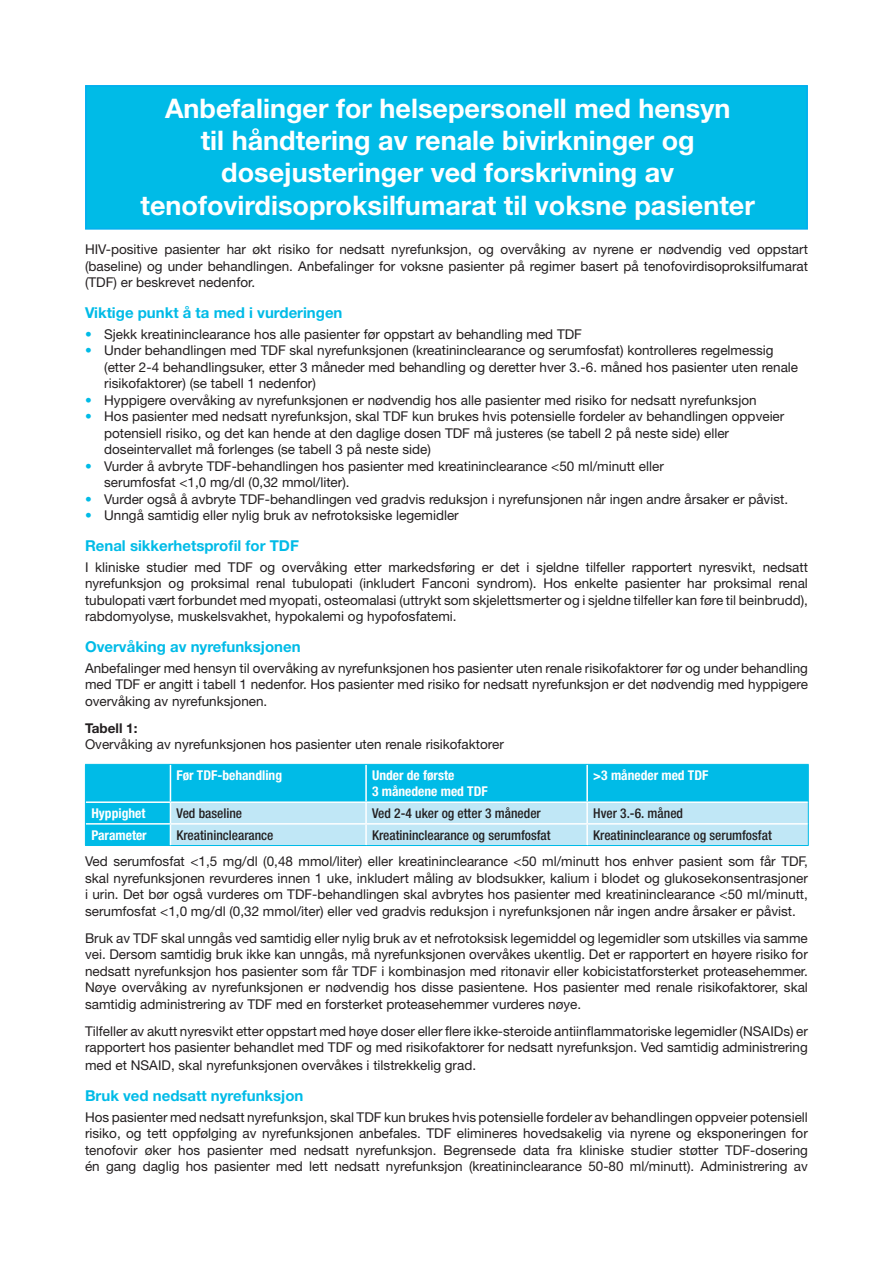
<style>
.page{position:relative;width:893px;height:1263px;background:#fff}
.page>*{position:absolute;margin:0;border:0;box-sizing:border-box;transform-origin:0 0}
.t1{font:700 27px/32.4px "Helvetica Neue LT Pro";color:#fff;text-align:center}
.t2{font:700 15px "Helvetica Neue LT Pro";color:#00bbe7}
.t3{font:13.5px/16.5px "Helvetica Neue LT Pro";color:#231f20;text-align:justify}
.t4{font:500 condensed 13.5px "Helvetica Neue LT Pro";color:#231f20}
.t5{font:700 condensed 13.5px/16.2px "Helvetica Neue LT Pro";color:#fff}
.t6{font:700 13.5px "Helvetica Neue LT Pro";color:#231f20}
.s1{color:#00bbe7}
</style>
<div class="page">
<div style="left:85px;top:85px;width:723px;height:145px;background:#00bbe7;border:2px solid #00aeef"></div>
<div style="left:86px;top:765px;width:722px;height:80px;background:#00bbe7"></div>
<hr style="left:586px;top:765px;width:2px;height:36px;background:#fff">
<hr style="left:365px;top:765px;width:2px;height:36px;background:#fff">
<hr style="left:170px;top:765px;width:1px;height:36px;background:#fff">
<hr style="left:86px;top:801px;width:84px;height:2px;background:#fff">
<hr style="left:170px;top:801px;width:196px;height:2px;background:#fff">
<hr style="left:366px;top:801px;width:221px;height:2px;background:#fff">
<hr style="left:587px;top:801px;width:221px;height:2px;background:#fff">
<hr style="left:86px;top:823px;width:84px;height:2px;background:#fff">
<hr style="left:85px;top:764px;width:85px;height:1px;background:#00bbe7">
<hr style="left:85px;top:765px;width:1px;height:37px;background:#00bbe7">
<hr style="left:170px;top:764px;width:196px;height:1px;background:#00bbe7">
<hr style="left:366px;top:764px;width:221px;height:1px;background:#00bbe7">
<hr style="left:587px;top:764px;width:222px;height:1px;background:#00bbe7">
<hr style="left:808px;top:765px;width:1px;height:37px;background:#00bbe7">
<svg style="left:85px;top:802px;width:1px;height:43px"></svg>
<svg style="left:170px;top:802px;width:639px;height:43px;background:#c4e8f6"></svg>
<hr style="left:85px;top:845px;width:85px;height:1px;background:#00bbe7">
<hr style="left:170px;top:845px;width:196px;height:1px;background:#00bbe7">
<hr style="left:366px;top:845px;width:221px;height:1px;background:#00bbe7">
<hr style="left:587px;top:845px;width:222px;height:1px;background:#00bbe7">
<h1 class="t1" style="left:141px;top:91px;width:616px">Anbefalinger for helsepersonell med hensyn<br>til håndtering av renale bivirkninger og dosejusteringer ved forskrivning av tenofovirdisoproksilfumarat til voksne pasienter</h1>
<p class="t3" style="left:85px;top:241px;width:724px">HIV-positive pasienter har økt risiko for nedsatt nyrefunksjon, og overvåking av nyrene er nødvendig ved oppstart (baseline) og under behandlingen. Anbefalinger for voksne pasienter på regimer basert på tenofovirdisoproksilfumarat (TDF) er beskrevet nedenfor.</p>
<p class="t2" style="left:85px;top:303px;width:259px">Viktige punkt å ta med i vurderingen</p>
<p class="t3" style="left:85px;top:325px;width:498px"><span class="s1">•</span> Sjekk kreatininclearance hos alle pasienter før oppstart av behandling med TDF</p>
<p class="t3" style="left:104px;top:342px;width:695px;text-align:left;text-indent:-19px"><span class="s1">•</span> Under behandlingen med TDF skal nyrefunksjonen (kreatininclearance og serumfosfat) kontrolleres regelmessig (etter 2-4 behandlingsuker, etter 3 måneder med behandling og deretter hver 3.‑6. måned hos pasienter uten renale risikofaktorer) (se tabell 1 nedenfor)</p>
<p class="t3" style="left:85px;top:391px;width:673px"><span class="s1">•</span> Hyppigere overvåking av nyrefunksjonen er nødvendig hos alle pasienter med risiko for nedsatt nyrefunksjon</p>
<p class="t3" style="left:104px;top:408px;width:682px;text-align:left;text-indent:-19px"><span class="s1">•</span> Hos pasienter med nedsatt nyrefunksjon, skal TDF kun brukes hvis potensielle fordeler av behandlingen oppveier potensiell risiko, og det kan hende at den daglige dosen TDF må justeres (se tabell 2 på neste side) eller doseintervallet må forlenges (se tabell 3 på neste side)</p>
<p class="t3" style="left:104px;top:457px;width:561px;text-indent:-19px"><span class="s1">•</span> Vurder å avbryte TDF-behandlingen hos pasienter med kreatininclearance &lt;50 ml/minutt eller serumfosfat &lt;1,0 mg/dl (0,32 mmol/liter).</p>
<p class="t3" style="left:85px;top:490px;width:705px"><span class="s1">•</span> Vurder også å avbryte TDF-behandlingen ved gradvis reduksjon i nyrefunsjonen når ingen andre årsaker er påvist.</p>
<p class="t3" style="left:85px;top:507px;width:375px"><span class="s1">•</span> Unngå samtidig eller nylig bruk av nefrotoksiske legemidler</p>
<p class="t2" style="left:85px;top:536px;width:215px">Renal sikkerhetsprofil for TDF</p>
<p class="t3" style="left:85px;top:558px;width:724px">I kliniske studier med TDF og overvåking etter markedsføring er det i sjeldne tilfeller rapportert nyresvikt, nedsatt nyrefunksjon og proksimal renal tubulopati (inkludert Fanconi syndrom). Hos enkelte pasienter har proksimal renal tubulopati vært forbundet med myopati, osteomalasi (uttrykt som skjelettsmerter og i sjeldne tilfeller kan føre til beinbrudd), rabdomyolyse, muskelsvakhet, hypokalemi og hypofosfatemi.</p>
<p class="t2" style="left:85px;top:637px;width:217px">Overvåking av nyrefunksjonen</p>
<p class="t3" style="left:85px;top:659px;width:724px">Anbefalinger med hensyn til overvåking av nyrefunksjonen hos pasienter uten renale risikofaktorer før og under behandling med TDF er angitt i tabell 1 nedenfor. Hos pasienter med risiko for nedsatt nyrefunksjon er det nødvendig med hyppigere overvåking av nyrefunksjonen.</p>
<p class="t6" style="left:85px;top:719px;width:54px">Tabell 1:</p>
<p class="t3" style="left:85px;top:736px;width:420px">Overvåking av nyrefunksjonen hos pasienter uten renale risikofaktorer</p>
<p class="t5" style="left:176px;top:767px;width:107px">Før TDF-behandling</p>
<p class="t5" style="left:372px;top:767px;width:117px">Under de første<br>3 månedene med TDF</p>
<p class="t5" style="left:593px;top:767px;width:117px">&gt;3 måneder med TDF</p>
<p class="t5" style="left:91px;top:805px;width:55px">Hyppighet</p>
<p class="t4" style="left:176px;top:805px;width:67px">Ved baseline</p>
<p class="t4" style="left:372px;top:805px;width:170px">Ved 2-4 uker og etter 3 måneder</p>
<p class="t4" style="left:593px;top:805px;width:91px">Hver 3.-6. måned</p>
<p class="t5" style="left:91px;top:827px;width:57px">Parameter</p>
<p class="t4" style="left:176px;top:827px;width:99px">Kreatininclearance</p>
<p class="t4" style="left:372px;top:827px;width:180px">Kreatininclearance og serumfosfat</p>
<p class="t4" style="left:593px;top:827px;width:180px">Kreatininclearance og serumfosfat</p>
<p class="t3" style="left:85px;top:853px;width:724px">Ved serumfosfat &lt;1,5 mg/dl (0,48 mmol/liter) eller kreatininclearance &lt;50 ml/minutt hos enhver pasient som får TDF, skal nyrefunksjonen revurderes innen 1 uke, inkludert måling av blodsukker, kalium i blodet og glukosekonsentrasjoner i urin. Det bør også vurderes om TDF-behandlingen skal avbrytes hos pasienter med kreatininclearance &lt;50 ml/minutt, serumfosfat &lt;1,0 mg/dl (0,32 mmol/iter) eller ved gradvis reduksjon i nyrefunksjonen når ingen andre årsaker er påvist.</p>
<p class="t3" style="left:85px;top:929px;width:724px">Bruk av TDF skal unngås ved samtidig eller nylig bruk av et nefrotoksisk legemiddel og legemidler som utskilles via samme vei. Dersom samtidig bruk ikke kan unngås, må nyrefunksjonen overvåkes ukentlig. Det er rapportert en høyere risiko for nedsatt nyrefunksjon hos pasienter som får TDF i kombinasjon med ritonavir eller kobicistatforsterket proteasehemmer.<br>Nøye overvåking av nyrefunksjonen er nødvendig hos disse pasientene. Hos pasienter med renale risikofaktorer, skal samtidig administrering av TDF med en forsterket proteasehemmer vurderes nøye.</p>
<p class="t3" style="left:85px;top:1022px;width:724px">Tilfeller av akutt nyresvikt etter oppstart med høye doser eller flere ikke-steroide antiinflammatoriske legemidler (NSAIDs) er rapportert hos pasienter behandlet med TDF og med risikofaktorer for nedsatt nyrefunksjon. Ved samtidig administrering</p>
<p class="t3" style="left:85px;top:1057px;width:393px">med et NSAID, skal nyrefunksjonen overvåkes i tilstrekkelig grad.</p>
<p class="t2" style="left:85px;top:1086px;width:220px">Bruk ved nedsatt nyrefunksjon</p>
<p class="t3" style="left:85px;top:1108px;width:724px">Hos pasienter med nedsatt nyrefunksjon, skal TDF kun brukes hvis potensielle fordeler av behandlingen oppveier potensiell risiko, og tett oppfølging av nyrefunksjonen anbefales. TDF elimineres hovedsakelig via nyrene og eksponeringen for tenofovir øker hos pasienter med nedsatt nyrefunksjon. Begrensede data fra kliniske studier støtter TDF-dosering én gang daglig hos pasienter med lett nedsatt nyrefunksjon (kreatininclearance 50-80 ml/minutt). Administrering av</p>
</div>
